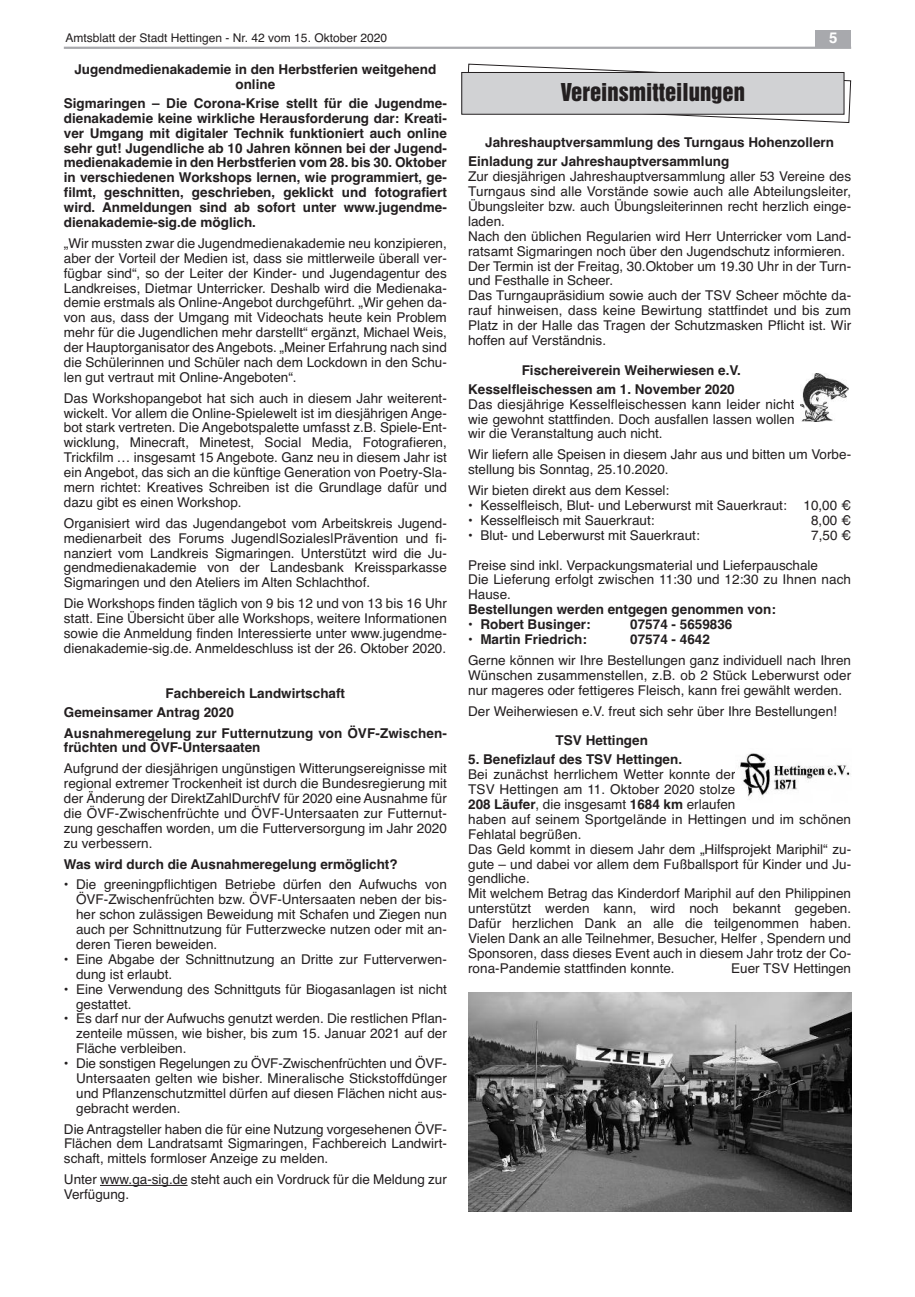
<style>
.page{position:relative;width:915px;height:1297px;background:#fff}
.page>*{position:absolute;margin:0;border:0;box-sizing:border-box;transform-origin:0 0}
.t1{font:22.5px "Helvetica Inserat";color:#231f20}
.t2{font:700 15px "Helvetica";color:#fff}
.t3{font:13.5px/14.9px "Helvetica";color:#231f20;text-align:justify}
.t4{font:700 13.5px/14.9px "Helvetica";color:#231f20}
.t5{font:12px "Helvetica";color:#231f20}
.s1{font-weight:700}
</style>
<div class="page">
<hr style="left:100px;top:1185px;width:87px;height:1px;background:#231f20">
<svg style="left:467px;top:63px;width:384px;height:60px"></svg>
<div style="left:461px;top:72px;width:382px;height:42px;background:#d1d2d4"></div>
<div style="left:461px;top:72px;width:383px;height:43px;border:1px solid #231f20"></div>
<img style="left:468px;top:992px;width:382px;height:220px">
<img style="left:738px;top:753px;width:112px;height:44px">
<img style="left:800px;top:373px;width:48px;height:49px">
<hr style="left:64px;top:47px;width:786px;height:2px;background:#a8a9ad">
<div style="left:815px;top:30px;width:35px;height:17px;background:#a8a9ad"></div>
<p class="t5" style="left:65px;top:31px;width:323px">Amtsblatt der Stadt Hettingen - Nr. 42 vom 15. Oktober 2020</p>
<p class="t2" style="left:829px;top:29px;width:10px">5</p>
<p class="t4" style="left:74px;top:62px;width:363px;text-align:center">Jugendmedienakademie in den Herbstferien weitgehend online</p>
<p class="t4" style="left:64px;top:96px;width:384px;text-align:justify">Sigmaringen – Die Corona-Krise stellt für die Jugendme&shy;dienakademie keine wirkliche Herausforderung dar: Kreati&shy;ver Umgang mit digitaler Technik funktioniert auch online sehr gut! Jugendliche ab 10 Jahren können bei der Jugend&shy;medienakademie in den Herbstferien vom 28. bis 30. Oktober in verschiedenen Workshops lernen, wie programmiert, ge&shy;filmt, geschnitten, geschrieben, geklickt und fotografiert wird. Anmeldungen sind ab sofort unter www.jugendme&shy;dienakademie-sig.de möglich.</p>
<p class="t3" style="left:64px;top:236px;width:384px">„Wir mussten zwar die Jugendmedienakademie neu konzipieren, aber der Vorteil der Medien ist, dass sie mittlerweile überall ver&shy;fügbar sind“, so der Leiter der Kinder- und Jugendagentur des Landkreises, Dietmar Unterricker. Deshalb wird die Medienaka&shy;demie erstmals als Online-Angebot durchgeführt. „Wir gehen da&shy;von aus, dass der Umgang mit Videochats heute kein Problem mehr für die Jugendlichen mehr darstellt“ ergänzt, Michael Weis, der Hauptorganisator desAngebots. „Meiner Erfahrung nach sind die Schülerinnen und Schüler nach dem Lockdown in den Schu&shy;len gut vertraut mit Online-Angeboten“.</p>
<p class="t3" style="left:64px;top:391px;width:384px">Das Workshopangebot hat sich auch in diesem Jahr weiterent&shy;wickelt. Vor allem die Online-Spielewelt ist im diesjährigen Ange&shy;bot stark vertreten. Die Angebotspalette umfasst z.B. Spiele-Ent&shy;wicklung, Minecraft, Minetest, Social Media, Fotografieren, Trickfilm … insgesamt 15 Angebote. Ganz neu in diesem Jahr ist ein Angebot, das sich an die künftige Generation von Poetry-Sla&shy;mern richtet: Kreatives Schreiben ist die Grundlage dafür und dazu gibt es einen Workshop.</p>
<p class="t3" style="left:64px;top:516px;width:384px">Organisiert wird das Jugendangebot vom Arbeitskreis Jugend&shy;medienarbeit des Forums Jugend|Soziales|Prävention und fi&shy;nanziert vom Landkreis Sigmaringen. Unterstützt wird die Ju&shy;gendmedienakademie von der Landesbank Kreissparkasse Sigmaringen und den Ateliers im Alten Schlachthof.</p>
<p class="t3" style="left:64px;top:596px;width:384px">Die Workshops finden täglich von 9 bis 12 und von 13 bis 16 Uhr statt. Eine Übersicht über alle Workshops, weitere Informationen sowie die Anmeldung finden Interessierte unter www.jugendme&shy;dienakademie-sig.de. Anmeldeschluss ist der 26. Oktober 2020.</p>
<p class="t4" style="left:64px;top:683px;width:282px;line-height:19.2px;text-indent:102px">Fachbereich Landwirtschaft<br>Gemeinsamer Antrag 2020</p>
<p class="t4" style="left:64px;top:725px;width:384px">Ausnahmeregelung zur Futternutzung von ÖVF-Zwischen&shy;früchten und ÖVF-Untersaaten</p>
<p class="t3" style="left:64px;top:761px;width:384px">Aufgrund der diesjährigen ungünstigen Witterungsereignisse mit regional extremer Trockenheit ist durch die Bundesregierung mit der Änderung der DirektZahlDurchfV für 2020 eine Ausnahme für die ÖVF-Zwischenfrüchte und ÖVF-Untersaaten zur Futternut&shy;zung geschaffen worden, um die Futterversorgung im Jahr 2020 zu verbessern.</p>
<p class="t4" style="left:64px;top:856px;width:335px">Was wird durch die Ausnahmeregelung ermöglicht?</p>
<p class="t3" style="left:76px;top:877px;width:372px;text-indent:-12px"><span class="s1">•</span> Die greeningpflichtigen Betriebe dürfen den Aufwuchs von ÖVF-Zwischenfrüchten bzw. ÖVF-Untersaaten neben der bis&shy;her schon zulässigen Beweidung mit Schafen und Ziegen nun auch per Schnittnutzung für Futterzwecke nutzen oder mit an&shy;deren Tieren beweiden.</p>
<p class="t3" style="left:76px;top:952px;width:372px;text-indent:-12px"><span class="s1">•</span> Eine Abgabe der Schnittnutzung an Dritte zur Futterverwen&shy;dung ist erlaubt.</p>
<p class="t3" style="left:76px;top:981px;width:372px;text-indent:-12px"><span class="s1">•</span> Eine Verwendung des Schnittguts für Biogasanlagen ist nicht gestattet.</p>
<p class="t3" style="left:76px;top:1011px;width:372px;text-indent:-12px"><span class="s1">•</span> Es darf nur der Aufwuchs genutzt werden. Die restlichen Pflan&shy;zenteile müssen, wie bisher, bis zum 15. Januar 2021 auf der Fläche verbleiben.</p>
<p class="t3" style="left:76px;top:1056px;width:372px;text-indent:-12px"><span class="s1">•</span> Die sonstigen Regelungen zu ÖVF-Zwischenfrüchten und ÖVF-Untersaaten gelten wie bisher. Mineralische Stickstoffdünger und Pflanzenschutzmittel dürfen auf diesen Flächen nicht aus&shy;gebracht werden.</p>
<p class="t3" style="left:64px;top:1121px;width:384px">Die Antragsteller haben die für eine Nutzung vorgesehenen ÖVF-Flächen dem Landratsamt Sigmaringen, Fachbereich Landwirt&shy;schaft, mittels formloser Anzeige zu melden.</p>
<p class="t3" style="left:64px;top:1172px;width:384px">Unter www.ga-sig.de steht auch ein Vordruck für die Meldung zur<br>Verfügung.</p>
<h1 class="t1" style="left:560px;top:83px;width:186px">Vereinsmitteilungen</h1>
<p class="t4" style="left:468px;top:133px;width:367px;line-height:19.2px;text-indent:17px">Jahreshauptversammlung des Turngaus Hohenzollern<br>Einladung zur Jahreshauptversammlung</p>
<p class="t3" style="left:468px;top:169px;width:384px;text-align:left">Zur diesjährigen Jahreshauptversammlung aller 53 Vereine des Turngaus sind alle Vorstände sowie auch alle Abteilungsleiter, Übungsleiter bzw. auch Übungsleiterinnen recht herzlich einge&shy;laden.<br>Nach den üblichen Regularien wird Herr Unterricker vom Land&shy;ratsamt Sigmaringen noch über den Jugendschutz informieren.<br>Der Termin ist der Freitag, 30.Oktober um 19.30 Uhr in der Turn&shy;und Festhalle in Scheer.<br>Das Turngaupräsidium sowie auch der TSV Scheer möchte da&shy;rauf hinweisen, dass keine Bewirtung stattfindet und bis zum Platz in der Halle das Tragen der Schutzmasken Pflicht ist. Wir hoffen auf Verständnis.</p>
<p class="t4" style="left:468px;top:360px;width:274px;line-height:19.2px;text-indent:54px">Fischereiverein Weiherwiesen e.V.<br>Kesselfleischessen am 1. November 2020</p>
<p class="t3" style="left:468px;top:397px;width:328px">Das diesjährige Kesselfleischessen kann leider nicht wie gewohnt stattfinden. Doch ausfallen lassen wollen wir die Veranstaltung auch nicht.</p>
<p class="t3" style="left:468px;top:447px;width:384px">Wir liefern alle Speisen in diesem Jahr aus und bitten um Vorbe&shy;stellung bis Sonntag, 25.10.2020.</p>
<p class="t3" style="left:468px;top:483px;width:203px">Wir bieten direkt aus dem Kessel:</p>
<p class="t3" style="left:468px;top:498px;width:384px"><span class="s1">•</span> Kesselfleisch, Blut- und Leberwurst mit Sauerkraut: 10,00 €</p>
<p class="t3" style="left:468px;top:513px;width:188px"><span class="s1">•</span> Kesselfleisch mit Sauerkraut:</p>
<p class="t3" style="left:810px;top:513px;width:42px">8,00 €</p>
<p class="t3" style="left:468px;top:528px;width:233px"><span class="s1">•</span> Blut- und Leberwurst mit Sauerkraut:</p>
<p class="t3" style="left:810px;top:528px;width:41px">7,50 €</p>
<p class="t3" style="left:468px;top:557px;width:384px;text-align:left">Preise sind inkl. Verpackungsmaterial und Lieferpauschale<br>Die Lieferung erfolgt zwischen 11:30 und 12:30 zu Ihnen nach<br>Hause.</p>
<p class="t4" style="left:468px;top:602px;width:309px">Bestellungen werden entgegen genommen von:</p>
<p class="t4" style="left:468px;top:617px;width:124px">• Robert Businger:</p>
<p class="t4" style="left:630px;top:617px;width:104px">07574 - 5659836</p>
<p class="t4" style="left:468px;top:632px;width:120px">• Martin Friedrich:</p>
<p class="t4" style="left:630px;top:632px;width:81px">07574 - 4642</p>
<p class="t3" style="left:468px;top:653px;width:384px">Gerne können wir Ihre Bestellungen ganz individuell nach Ihren Wünschen zusammenstellen, z.B. ob 2 Stück Leberwurst oder nur mageres oder fettigeres Fleisch, kann frei gewählt werden.</p>
<p class="t3" style="left:468px;top:703px;width:370px">Der Weiherwiesen e.V. freut sich sehr über Ihre Bestellungen!</p>
<p class="t4" style="left:555px;top:733px;width:94px">TSV Hettingen</p>
<p class="t4" style="left:468px;top:752px;width:215px">5. Benefizlauf des TSV Hettingen.</p>
<p class="t3" style="left:468px;top:767px;width:384px;text-align:left">Bei zunächst herrlichem Wetter konnte der<br>TSV Hettingen am 11. Oktober 2020 stolze<br><span class="s1">208 Läufer</span>, die insgesamt <span class="s1">1684 km</span> erlaufen<br>haben auf seinem Sportgelände in Hettingen und im schönen Fehlatal begrüßen.<br>Das Geld kommt in diesem Jahr dem „Hilfsprojekt Mariphil“ zu&shy;gute – und dabei vor allem dem Fußballsport für Kinder und Ju&shy;gendliche.<br>Mit welchem Betrag das Kinderdorf Mariphil auf den Philippinen unterstützt werden kann, wird noch bekannt gegeben.<br>Dafür herzlichen Dank an alle die teilgenommen haben.<br>Vielen Dank an alle Teilnehmer, Besucher, Helfer , Spendern und Sponsoren, dass dieses Event auch in diesem Jahr trotz der Co&shy;rona-Pandemie stattfinden konnte.</p>
<p class="t3" style="left:731px;top:961px;width:121px">Euer TSV Hettingen</p>
</div>
